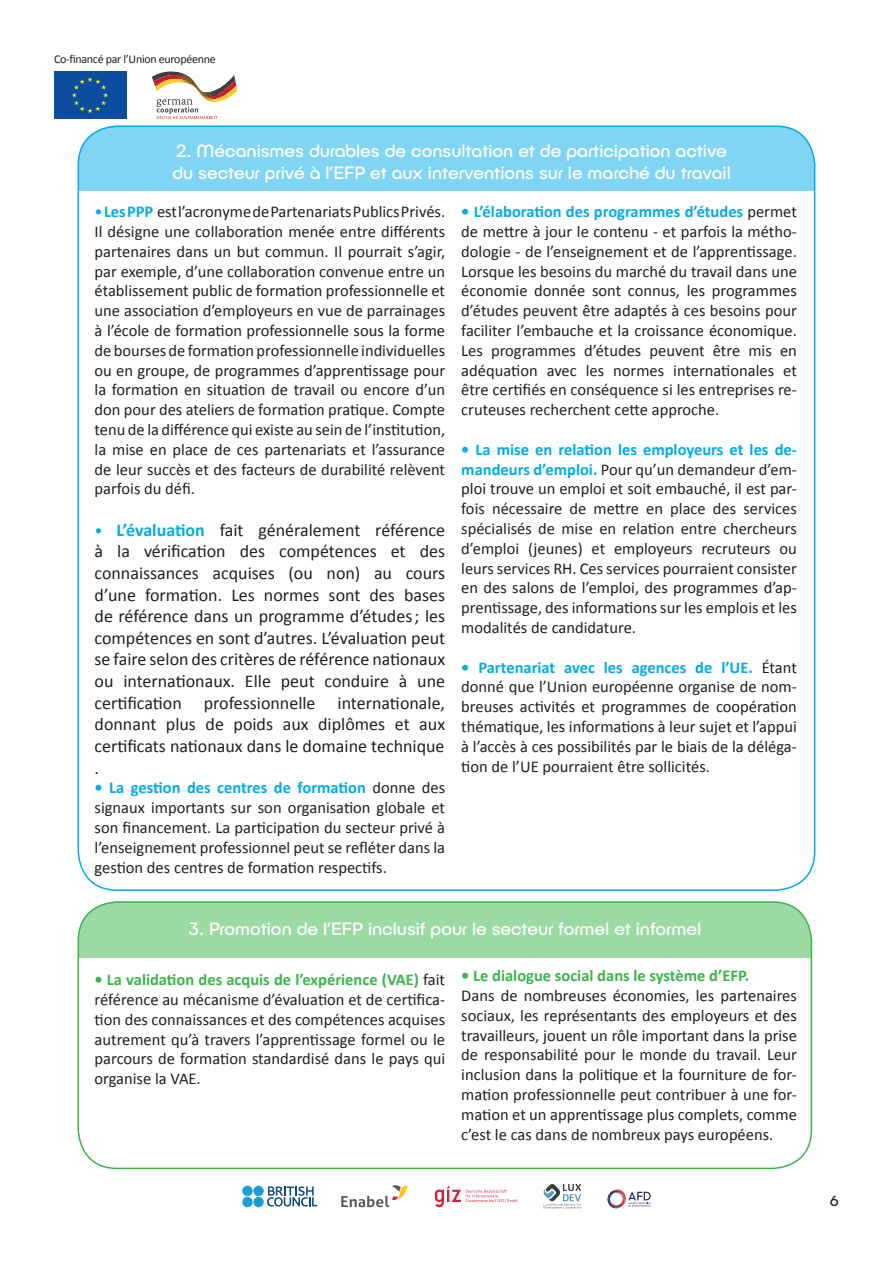
<style>
.page{position:relative;width:893px;height:1263px;background:#fff}
.page>*{position:absolute;margin:0;border:0;box-sizing:border-box;transform-origin:0 0}
.t1{font:18px/21.6px "Calibri";color:#231f20;text-align:justify}
.t2{font:18px/21.6px "Publica Play";color:#fff}
.t3{font:16.5px/19.8px "Calibri";color:#231f20;text-align:justify}
.t4{font:700 16.5px "Calibri";color:#3ab54a}
.t5{font:15px "Publica Play";color:#231f20}
.t6{font:12px "Calibri";letter-spacing:-.025em;color:#231f20}
.s1{font-weight:700;color:#00acea}
.s2{color:#00acea}
.s3{font-size:16.5px;color:#00acea}
.s4{font-weight:700;color:#3ab54a}
</style>
<div class="page">
<svg style="left:607px;top:1189px;width:44px;height:19px"></svg>
<svg style="left:267px;top:1186px;width:50px;height:20px"></svg>
<div style="left:242px;top:1186px;width:11px;height:10px;background:#1a9ed9;border-radius:50%"></div>
<div style="left:253px;top:1186px;width:11px;height:10px;background:#1a9ed9;border-radius:50%"></div>
<div style="left:242px;top:1197px;width:11px;height:10px;background:#1a9ed9;border-radius:50%"></div>
<div style="left:253px;top:1197px;width:11px;height:10px;background:#1a9ed9;border-radius:50%"></div>
<svg style="left:341px;top:1185px;width:67px;height:22px"></svg>
<svg style="left:435px;top:1186px;width:82px;height:21px"></svg>
<svg style="left:544px;top:1184px;width:37px;height:25px"></svg>
<svg style="left:152px;top:71px;width:85px;height:48px"></svg>
<div style="left:54px;top:71px;width:72px;height:48px;background:#0d4da1"></div>
<svg style="left:72px;top:77px;width:36px;height:36px"></svg>
<div style="left:78px;top:902px;width:733px;height:56px;background:#9cdaa4"></div>
<div style="left:78px;top:901px;width:734px;height:268px;border:2px solid #3ab54a;border-radius:39px"></div>
<div style="left:78px;top:126px;width:737px;height:65px;background:#80d5f4"></div>
<p class="t6" style="left:54px;top:52px;width:163px">Co-financé par l’Union européenne</p>
<p class="t2" style="left:172px;top:140px;width:560px">2. Mécanismes durables de consultation et de participation active du secteur privé à l’EFP et aux interventions sur le marché du travail</p>
<p class="t3" style="left:461px;top:201px;width:337px"><span class="s1">• L’élaboration des programmes d’études</span> permet de mettre à jour le contenu - et parfois la métho&shy;dologie - de l’enseignement et de l’apprentissage.<br>Lorsque les besoins du marché du travail dans une économie donnée sont connus, les programmes d’études peuvent être adaptés à ces besoins pour faciliter l’embauche et la croissance économique.<br>Les programmes d’études peuvent être mis en adéquation avec les normes internationales et être certifiés en conséquence si les entreprises re&shy;cruteuses recherchent cette approche.</p>
<p class="t3" style="left:461px;top:439px;width:337px"><span class="s1">• La mise en relation les employeurs et les de&shy;mandeurs d’emploi.</span> Pour qu’un demandeur d’em&shy;ploi trouve un emploi et soit embauché, il est par&shy;fois nécessaire de mettre en place des services spécialisés de mise en relation entre chercheurs d’emploi (jeunes) et employeurs recruteurs ou leurs services RH. Ces services pourraient consister en des salons de l’emploi, des programmes d’ap&shy;prentissage, des informations sur les emplois et les modalités de candidature.</p>
<p class="t3" style="left:461px;top:656px;width:337px"><span class="s1">• Partenariat avec les agences de l’UE.</span> Étant donné que l’Union européenne organise de nom&shy;breuses activités et programmes de coopération thématique, les informations à leur sujet et l’appui à l’accès à ces possibilités par le biais de la déléga&shy;tion de l’UE pourraient être sollicités.</p>
<p class="t3" style="left:95px;top:201px;width:352px"><span class="s2">•</span> <span class="s1">Les PPP</span> est l’acronyme de Partenariats Publics Privés.<br>Il désigne une collaboration menée entre différents partenaires dans un but commun. Il pourrait s’agir, par exemple, d’une collaboration convenue entre un établissement public de formation professionnelle et une association d’employeurs en vue de parrainages à l’école de formation professionnelle sous la forme de bourses de formation professionnelle individuelles ou en groupe, de programmes d’apprentissage pour la formation en situation de travail ou encore d’un don pour des ateliers de formation pratique. Compte tenu de la différence qui existe au sein de l’institution, la mise en place de ces partenariats et l’assurance de leur succès et des facteurs de durabilité relèvent parfois du défi.</p>
<p class="t1" style="left:95px;top:518px;width:352px"><span class="s3">•</span> <span class="s1">L’évaluation</span> fait généralement référence à la vérification des compétences et des connaissances acquises (ou non) au cours d’une formation. Les normes sont des bases de référence dans un programme d’études; les compétences en sont d’autres. L’évaluation peut se faire selon des critères de référence nationaux ou internationaux. Elle peut conduire à une certification professionnelle internationale, donnant plus de poids aux diplômes et aux certificats nationaux dans le domaine technique .</p>
<p class="t3" style="left:95px;top:777px;width:352px"><span class="s1">• La gestion des centres de formation</span> donne des signaux importants sur son organisation globale et son financement. La participation du secteur privé à l’enseignement professionnel peut se refléter dans la gestion des centres de formation respectifs.</p>
<p class="t2" style="left:189px;top:918px;width:514px">3. Promotion de l’EFP inclusif pour le secteur formel et informel</p>
<p class="t3" style="left:95px;top:969px;width:352px"><span class="s4">• La validation des acquis de l’expérience (VAE)</span> fait référence au mécanisme d’évaluation et de certifica&shy;tion des connaissances et des compétences acquises autrement qu’à travers l’apprentissage formel ou le parcours de formation standardisé dans le pays qui organise la VAE.</p>
<p class="t4" style="left:461px;top:964px;width:290px">• Le dialogue social dans le système d’EFP.</p>
<p class="t3" style="left:461px;top:985px;width:337px">Dans de nombreuses économies, les partenaires sociaux, les représentants des employeurs et des travailleurs, jouent un rôle important dans la prise de responsabilité pour le monde du travail. Leur inclusion dans la politique et la fourniture de for&shy;mation professionnelle peut contribuer à une for&shy;mation et un apprentissage plus complets, comme c’est le cas dans de nombreux pays européens.</p>
<p class="t5" style="left:830px;top:1191px;width:11px">6</p>
</div>
